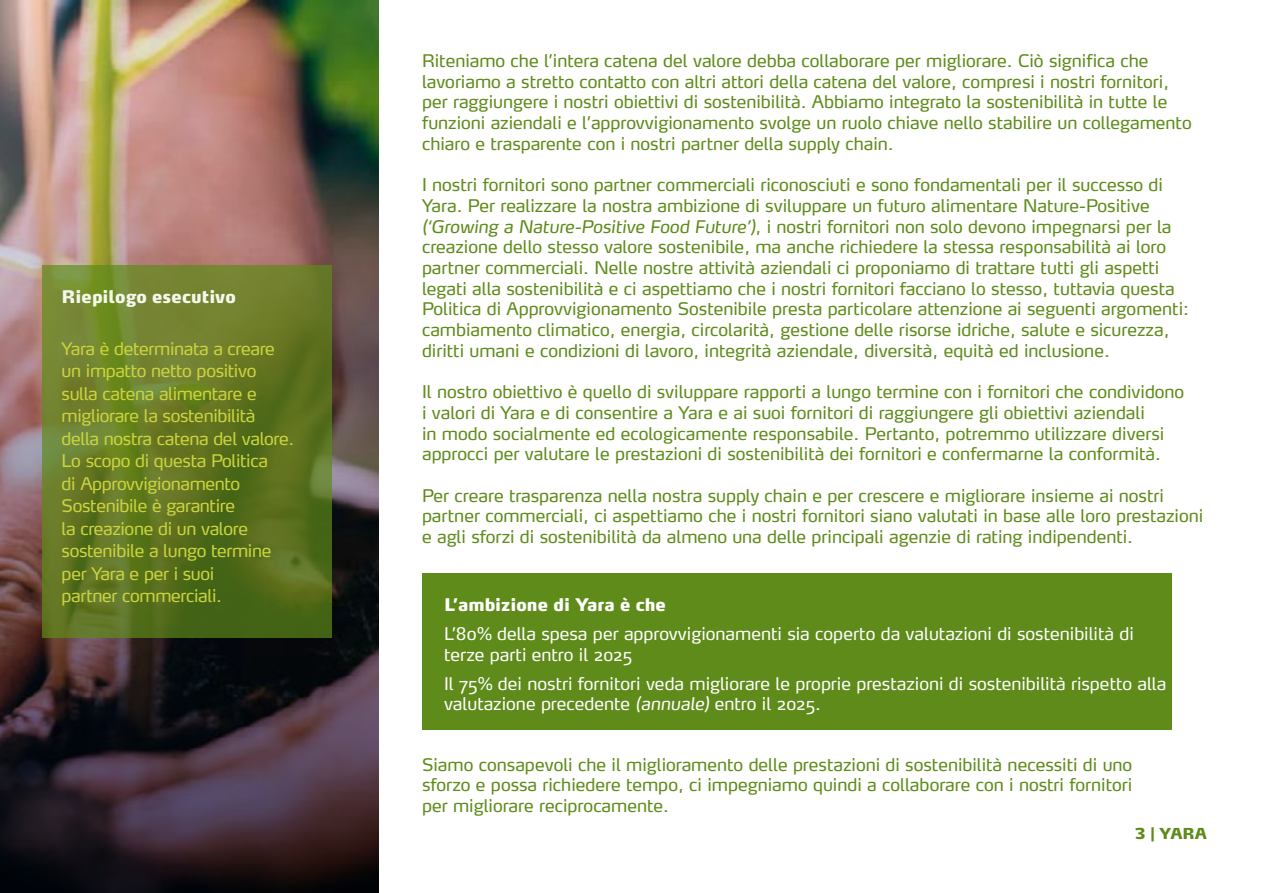
<style>
.page{position:relative;width:1263px;height:893px;background:#fff}
.page>*{position:absolute;margin:0;border:0;box-sizing:border-box;transform-origin:0 0}
.t1{font:17.25px/20.7px "Max";color:#5e8b19}
.t2{font:17.25px/22.5px "Max";letter-spacing:-.02em;color:#cbd43e}
.t3{font:17.25px "Max";color:#fff}
.t4{font:900 17.25px "Max LF";color:#fff}
.t5{font:900 17.25px "Max LF";color:#f3f8eb}
.t6{font:900 15px "Max LF";color:#5e8b19}
.s1{font-style:italic}
</style>
<div class="page">
<img style="left:0;top:1px;width:378px;height:891px">
<svg style="left:43px;top:266px;width:289px;height:372px;background:#617724"></svg>
<div style="left:422px;top:573px;width:750px;height:157px;background:#5e8b19"></div>
<p class="t5" style="left:62px;top:286px;width:176px">Riepilogo esecutivo</p>
<p class="t2" style="left:62px;top:337px;width:234px">Yara è determinata a creare un impatto netto positivo sulla catena alimentare e migliorare la sostenibilità della nostra catena del valore.<br>Lo scopo di questa Politica<br>di Approvvigionamento<br>Sostenibile è garantire<br>la creazione di un valore sostenibile a lungo termine per Yara e per i suoi<br>partner commerciali.</p>
<p class="t1" style="left:422px;top:50px;width:771px">Riteniamo che l’intera catena del valore debba collaborare per migliorare. Ciò significa che lavoriamo a stretto contatto con altri attori della catena del valore, compresi i nostri fornitori, per raggiungere i nostri obiettivi di sostenibilità. Abbiamo integrato la sostenibilità in tutte le funzioni aziendali e l’approvvigionamento svolge un ruolo chiave nello stabilire un collegamento chiaro e trasparente con i nostri partner della supply chain.</p>
<p class="t1" style="left:422px;top:174px;width:768px">I nostri fornitori sono partner commerciali riconosciuti e sono fondamentali per il successo di Yara. Per realizzare la nostra ambizione di sviluppare un futuro alimentare Nature-Positive <span class="s1">(‘Growing a Nature-Positive Food Future’)</span>, i nostri fornitori non solo devono impegnarsi per la creazione dello stesso valore sostenibile, ma anche richiedere la stessa responsabilità ai loro partner commerciali. Nelle nostre attività aziendali ci proponiamo di trattare tutti gli aspetti legati alla sostenibilità e ci aspettiamo che i nostri fornitori facciano lo stesso, tuttavia questa Politica di Approvvigionamento Sostenibile presta particolare attenzione ai seguenti argomenti: cambiamento climatico, energia, circolarità, gestione delle risorse idriche, salute e sicurezza, diritti umani e condizioni di lavoro, integrità aziendale, diversità, equità ed inclusione.</p>
<p class="t1" style="left:422px;top:381px;width:764px">Il nostro obiettivo è quello di sviluppare rapporti a lungo termine con i fornitori che condividono i valori di Yara e di consentire a Yara e ai suoi fornitori di raggiungere gli obiettivi aziendali<br>in modo socialmente ed ecologicamente responsabile. Pertanto, potremmo utilizzare diversi approcci per valutare le prestazioni di sostenibilità dei fornitori e confermarne la conformità.</p>
<p class="t1" style="left:422px;top:485px;width:783px">Per creare trasparenza nella nostra supply chain e per crescere e migliorare insieme ai nostri partner commerciali, ci aspettiamo che i nostri fornitori siano valutati in base alle loro prestazioni e agli sforzi di sostenibilità da almeno una delle principali agenzie di rating indipendenti.</p>
<p class="t4" style="left:444px;top:593px;width:223px">L’ambizione di Yara è che</p>
<p class="t3" style="left:444px;top:623px;width:691px">L’80% della spesa per approvvigionamenti sia coperto da valutazioni di sostenibilità di</p>
<p class="t3" style="left:444px;top:643px;width:190px">terze parti entro il 2025</p>
<p class="t3" style="left:444px;top:673px;width:724px">Il 75% dei nostri fornitori veda migliorare le proprie prestazioni di sostenibilità rispetto alla</p>
<p class="t3" style="left:444px;top:693px;width:379px">valutazione precedente <span class="s1">(annuale)</span> entro il 2025.</p>
<p class="t1" style="left:422px;top:754px;width:712px;text-align:justify">Siamo consapevoli che il miglioramento delle prestazioni di sostenibilità necessiti di uno sforzo e possa richiedere tempo, ci impegniamo quindi a collaborare con i nostri fornitori per migliorare reciprocamente.</p>
<p class="t6" style="left:1135px;top:824px;width:74px">3 | YARA</p>
</div>
